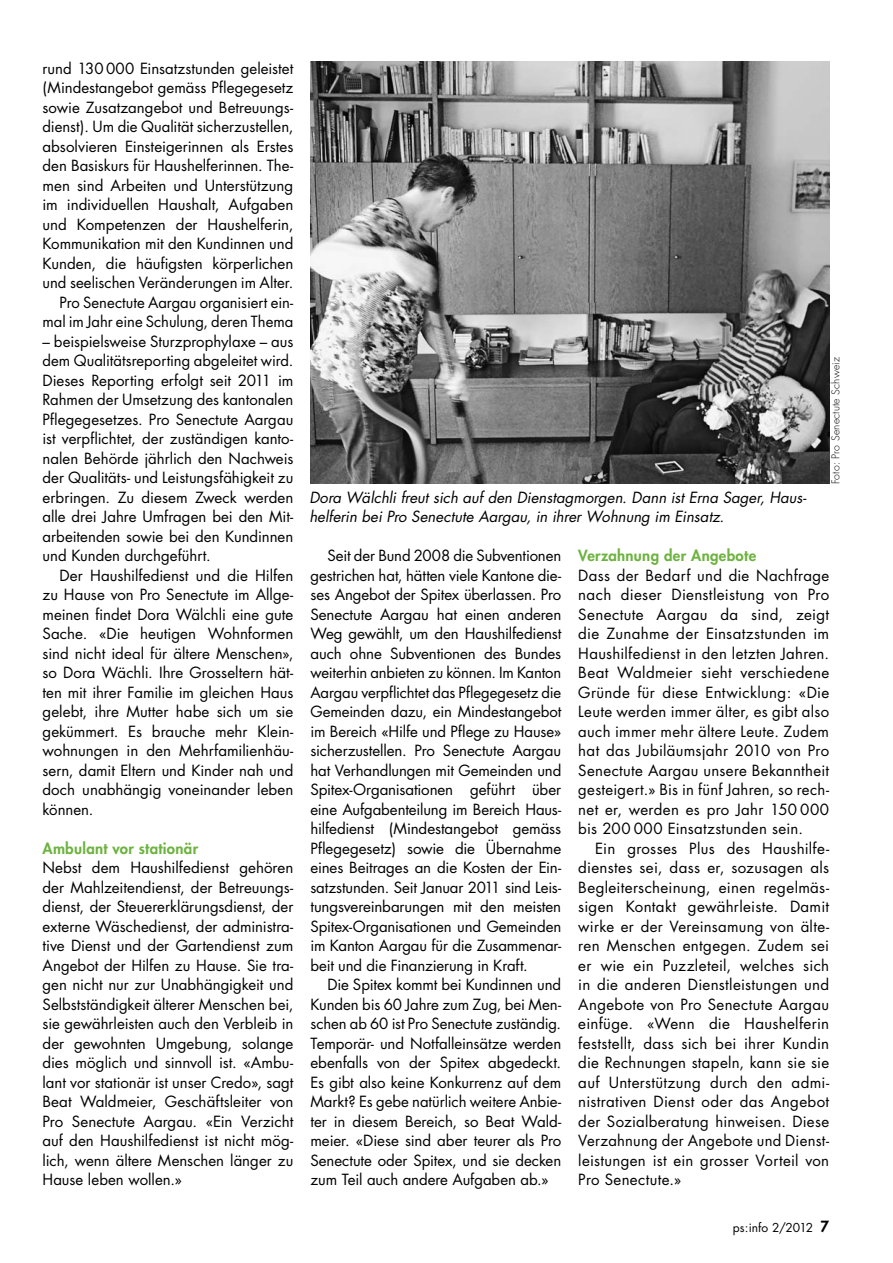
<style>
.page{position:relative;width:893px;height:1263px;background:#fff}
.page>*{position:absolute;margin:0;border:0;box-sizing:border-box;transform-origin:0 0}
.t1{font:15px/19.5px "Futura";color:#000;text-align:justify}
.t2{font:italic 15px/19.5px "Futura";color:#000}
.t3{font:800 15px "Futura";letter-spacing:.02em;color:#6db340}
.t4{font:12px "Futura";letter-spacing:-.005em;color:#000}
.t5{font:300 10.5px "Futura";letter-spacing:.02em;color:#000}
.s1{font-weight:800;font-size:15px}
</style>
<div class="page">
<img style="left:310px;top:62px;width:519px;height:421px">
<p class="t1" style="left:43px;top:58px;width:252px;text-align:right">rund 130 000 Einsatzstunden geleistet (Mindestangebot gemäss Pflegegesetz sowie Zusatzangebot und Betreuungs&shy;dienst). Um die Qualität sicherzustellen, absolvieren Einsteigerinnen als Erstes den Basiskurs für Haushelferinnen. The&shy;men sind Arbeiten und Unterstützung im individuellen Haushalt, Aufgaben und Kompetenzen der Haushelferin, Kommunikation mit den Kundinnen und Kunden, die häufigsten körperlichen und seelischen Veränderungen im Alter.<br>Pro Senectute Aargau organisiert ein&shy;mal im Jahr eine Schulung, deren Thema</p>
<p class="t1" style="left:43px;top:331px;width:252px">– beispielsweise Sturzprophylaxe – aus dem Qualitätsreporting abgeleitet wird.<br>Dieses Reporting erfolgt seit 2011 im Rahmen der Umsetzung des kantonalen Pflegegesetzes. Pro Senectute Aargau ist verpflichtet, der zuständigen kanto&shy;nalen Behörde jährlich den Nachweis der Qualitäts- und Leistungsfähigkeit zu erbringen. Zu diesem Zweck werden alle drei Jahre Umfragen bei den Mit&shy;arbeitenden sowie bei den Kundinnen und Kunden durchgeführt.</p>
<p class="t1" style="left:43px;top:565px;width:252px;text-indent:17px">Der Haushilfedienst und die Hilfen zu Hause von Pro Senectute im Allge&shy;meinen findet Dora Wälchli eine gute Sache. «Die heutigen Wohnformen sind nicht ideal für ältere Menschen», so Dora Wächli. Ihre Grosseltern hät&shy;ten mit ihrer Familie im gleichen Haus gelebt, ihre Mutter habe sich um sie gekümmert. Es brauche mehr Klein&shy;wohnungen in den Mehrfamilienhäu&shy;sern, damit Eltern und Kinder nah und doch unabhängig voneinander leben können.</p>
<p class="t3" style="left:43px;top:838px;width:157px">Ambulant vor stationär</p>
<p class="t1" style="left:43px;top:858px;width:252px">Nebst dem Haushilfedienst gehören der Mahlzeitendienst, der Betreuungs&shy;dienst, der Steuererklärungsdienst, der externe Wäschedienst, der administra&shy;tive Dienst und der Gartendienst zum Angebot der Hilfen zu Hause. Sie tra&shy;gen nicht nur zur Unabhängigkeit und Selbstständigkeit älterer Menschen bei, sie gewährleisten auch den Verbleib in der gewohnten Umgebung, solange dies möglich und sinnvoll ist. «Ambu&shy;lant vor stationär ist unser Credo», sagt Beat Waldmeier, Geschäftsleiter von Pro Senectute Aargau. «Ein Verzicht auf den Haushilfedienst ist nicht mög&shy;lich, wenn ältere Menschen länger zu Hause leben wollen.»</p>
<p class="t2" style="left:309px;top:487px;width:499px">Dora Wälchli freut sich auf den Dienstagmorgen. Dann ist Erna Sager, Haus&shy;helferin bei Pro Senectute Aargau, in ihrer Wohnung im Einsatz.</p>
<p class="t5" style="left:829px;top:484px;width:128px;rotate:-90deg">Foto: Pro Senectute Schweiz</p>
<p class="t1" style="left:310px;top:546px;width:252px;text-indent:17px">Seit der Bund 2008 die Subventionen gestrichen hat, hätten viele Kantone die&shy;ses Angebot der Spitex überlassen. Pro Senectute Aargau hat einen anderen Weg gewählt, um den Haushilfedienst auch ohne Subventionen des Bundes weiterhin anbieten zu können. Im Kanton Aargau verpflichtet das Pflegegesetz die Gemeinden dazu, ein Mindestangebot im Bereich «Hilfe und Pflege zu Hause» sicherzustellen. Pro Senectute Aargau hat Verhandlungen mit Gemeinden und Spitex-Organisationen geführt über eine Aufgabenteilung im Bereich Haus&shy;hilfedienst (Mindestangebot gemäss Pflegegesetz) sowie die Übernahme eines Beitrages an die Kosten der Ein&shy;satzstunden. Seit Januar 2011 sind Leis&shy;tungsvereinbarungen mit den meisten Spitex-Organisationen und Gemeinden im Kanton Aargau für die Zusammenar&shy;beit und die Finanzierung in Kraft.</p>
<p class="t1" style="left:310px;top:975px;width:252px;text-indent:17px">Die Spitex kommt bei Kundinnen und Kunden bis 60 Jahre zum Zug, bei Men&shy;schen ab 60 ist Pro Senectute zuständig.<br>Temporär- und Notfalleinsätze werden ebenfalls von der Spitex abgedeckt.<br>Es gibt also keine Konkurrenz auf dem Markt? Es gebe natürlich weitere Anbie&shy;ter in diesem Bereich, so Beat Wald&shy;meier. «Diese sind aber teurer als Pro Senectute oder Spitex, und sie decken zum Teil auch andere Aufgaben ab.»</p>
<p class="t3" style="left:578px;top:545px;width:179px">Verzahnung der Angebote</p>
<p class="t1" style="left:578px;top:565px;width:252px">Dass der Bedarf und die Nachfrage nach dieser Dienstleistung von Pro Senectute Aargau da sind, zeigt die Zunahme der Einsatzstunden im Haushilfedienst in den letzten Jahren.<br>Beat Waldmeier sieht verschiedene Gründe für diese Entwicklung: «Die Leute werden immer älter, es gibt also auch immer mehr ältere Leute. Zudem hat das Jubiläumsjahr 2010 von Pro Senectute Aargau unsere Bekanntheit gesteigert.» Bis in fünf Jahren, so rech&shy;net er, werden es pro Jahr 150 000 bis 200 000 Einsatzstunden sein.</p>
<p class="t1" style="left:578px;top:838px;width:252px;text-indent:17px">Ein grosses Plus des Haushilfe&shy;dienstes sei, dass er, sozusagen als Begleiterscheinung, einen regelmäs&shy;sigen Kontakt gewährleiste. Damit wirke er der Vereinsamung von älte&shy;ren Menschen entgegen. Zudem sei er wie ein Puzzleteil, welches sich in die anderen Dienstleistungen und Angebote von Pro Senectute Aargau einfüge. «Wenn die Haushelferin feststellt, dass sich bei ihrer Kundin die Rechnungen stapeln, kann sie sie auf Unterstützung durch den admi&shy;nistrativen Dienst oder das Angebot der Sozialberatung hinweisen. Diese Verzahnung der Angebote und Dienst&shy;leistungen ist ein grosser Vorteil von Pro Senectute.»</p>
<p class="t4" style="left:733px;top:1220px;width:98px">ps:info 2/2012 <span class="s1">7</span></p>
</div>
